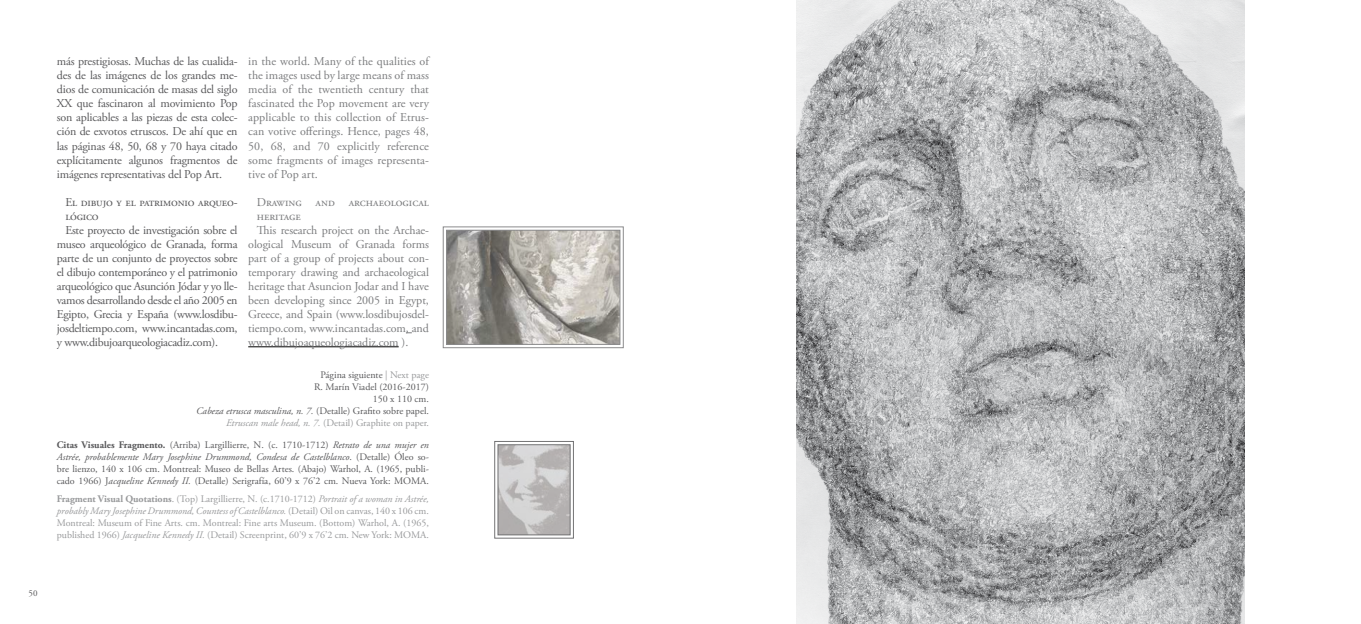
<style>
.page{position:relative;width:1361px;height:624px;background:#fff}
.page>*{position:absolute;margin:0;border:0;box-sizing:border-box;transform-origin:0 0}
.t1{font:12px/14px "Adobe Garamond Pro";letter-spacing:-.02em;color:#58585a;text-align:justify}
.t2{font:12px/14px "Adobe Garamond Pro";letter-spacing:-.005em;color:#7b7c7e;text-align:justify}
.t3{font:10px/12px "Adobe Garamond Pro";color:#58585a;text-align:justify}
.t4{font:10px/12px "Adobe Garamond Pro";color:#98999b;text-align:justify}
.t5{font:9px "Adobe Garamond Pro";color:#58585a}
.s1{color:#98999b}
.s2{font-style:italic}
.s3{font-style:italic;color:#98999b}
.s4{font-weight:700}
</style>
<div class="page">
<img style="left:796px;top:0;width:449px;height:624px">
<hr style="left:248px;top:346px;width:151px;height:1px;background:#000">
<svg style="left:494px;top:441px;width:80px;height:97px;background:#c2c1c1"></svg>
<svg style="left:442px;top:226px;width:182px;height:122px;background:#afaca7"></svg>
<p class="t1" style="left:57px;top:55px;width:182px">más prestigiosas. Muchas de las cualida&shy;des de las imágenes de los grandes me&shy;dios de comunicación de masas del siglo XX que fascinaron al movimiento Pop son aplicables a las piezas de esta colec&shy;ción de exvotos etruscos. De ahí que en las páginas 48, 50, 68 y 70 haya citado explícitamente algunos fragmentos de imágenes representativas del Pop Art.</p>
<p class="t1" style="left:65px;top:195px;width:174px">El dibujo y el patrimonio arqueo-</p>
<p class="t1" style="left:65px;top:209px;width:35px">lógico</p>
<p class="t1" style="left:65px;top:223px;width:174px">Este proyecto de investigación sobre el</p>
<p class="t1" style="left:57px;top:237px;width:182px">museo arqueológico de Granada, forma</p>
<p class="t1" style="left:57px;top:251px;width:182px">parte de un conjunto de proyectos sobre</p>
<p class="t1" style="left:57px;top:265px;width:182px">el dibujo contemporáneo y el patrimonio</p>
<p class="t1" style="left:57px;top:279px;width:182px">arqueológico que Asunción Jódar y yo lle-</p>
<p class="t1" style="left:57px;top:293px;width:182px">vamos desarrollando desde el año 2005 en</p>
<p class="t1" style="left:57px;top:307px;width:182px">Egipto, Grecia y España (www.losdibu-</p>
<p class="t1" style="left:57px;top:321px;width:182px">josdeltiempo.com, www.incantadas.com,</p>
<p class="t1" style="left:57px;top:335px;width:163px">y www.dibujoarqueologiacadiz.com).</p>
<p class="t2" style="left:248px;top:55px;width:184px">in the world. Many of the qualities of the images used by large means of mass media of the twentieth century that fascinated the Pop movement are very applicable to this collection of Etrus&shy;can votive offerings. Hence, pages 48, 50, 68, and 70 explicitly reference some fragments of images representa&shy;tive of Pop art.</p>
<p class="t2" style="left:257px;top:195px;width:174px">Drawing and archaeological</p>
<p class="t2" style="left:257px;top:209px;width:45px">heritage</p>
<p class="t2" style="left:257px;top:223px;width:174px">This research project on the Archae-</p>
<p class="t2" style="left:248px;top:237px;width:182px">ological Museum of Granada forms</p>
<p class="t2" style="left:248px;top:251px;width:182px">part of a group of projects about con-</p>
<p class="t2" style="left:248px;top:265px;width:182px">temporary drawing and archaeological</p>
<p class="t2" style="left:248px;top:279px;width:182px">heritage that Asuncion Jodar and I have</p>
<p class="t2" style="left:248px;top:293px;width:182px">been developing since 2005 in Egypt,</p>
<p class="t2" style="left:248px;top:307px;width:182px">Greece, and Spain (www.losdibujosdel-</p>
<p class="t2" style="left:248px;top:321px;width:182px">tiempo.com, www.incantadas.com, and</p>
<p class="t2" style="left:248px;top:335px;width:162px">www.dibujoaqueologiacadiz.com ).</p>
<p class="t3" style="left:196px;top:369px;width:234px;text-align:right">Página siguiente <span class="s1">| Next page<br></span>R. Marín Viadel (2016-2017)<br>150 x 110 cm.<br><span class="s2">Cabeza etrusca masculina, n. 7.</span> (Detalle) Grafito sobre papel.<br><span class="s3">Etruscan male head, n. 7.</span> <span class="s1">(Detail) Graphite on paper.</span></p>
<p class="t3" style="left:57px;top:439px;width:374px"><span class="s4">Citas Visuales Fragmento.</span> (Arriba) Largillierre, N. (c. 1710-1712) <span class="s2">Retrato de una mujer en Astrée, probablemente Mary Josephine Drummond, Condesa de Castelblanco</span>. (Detalle) Óleo so&shy;bre lienzo, 140 x 106 cm. Montreal: Museo de Bellas Artes. (Abajo) Warhol, A. (1965, publi&shy;cado 1966) J<span class="s2">acqueline Kennedy II.</span> (Detalle) Serigrafía, 60’9 x 76’2 cm. Nueva York: MOMA.</p>
<p class="t4" style="left:57px;top:493px;width:374px"><span class="s4">Fragment Visual Quotations</span>. (Top) Largillierre, N. (c.1710-1712) <span class="s2">Portrait of a woman in Astrée, probably Mary Josephine Drummond, Countess of Castelblanco.</span> (Detail) Oil on canvas, 140 x 106 cm.<br>Montreal: Museum of Fine Arts. cm. Montreal: Fine arts Museum. (Bottom) Warhol, A. (1965, published 1966) <span class="s2">Jacqueline Kennedy II.</span> (Detail) Screenprint, 60’9 x 76’2 cm. New York: MOMA.</p>
<p class="t5" style="left:29px;top:587px;width:11px">50</p>
</div>
